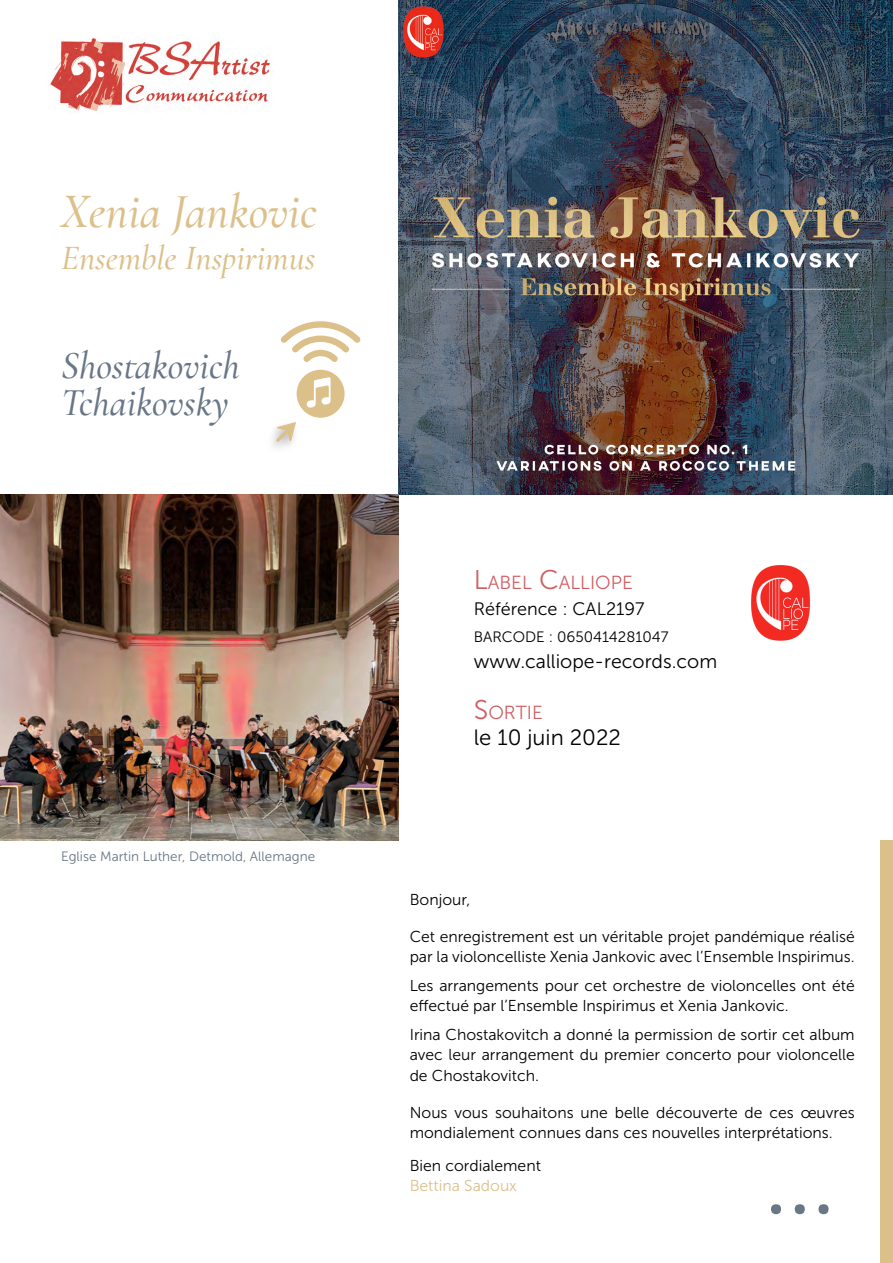
<style>
.page{position:relative;width:893px;height:1263px;background:#fff}
.page>*{position:absolute;margin:0;border:0;box-sizing:border-box;transform-origin:0 0}
.t1{font:italic 500 108px "Cormorant Garamond";color:#697686}
.t2{font:italic 500 48px "Cormorant Garamond";color:#dcc08a}
.t3{font:italic 500 38.55px/36.5px "Cormorant Garamond";color:#697686}
.t4{font:italic 500 34.5px "Cormorant Garamond";color:#dcc08a}
.t5{font:22.05px "Museo Sans 300";color:#000}
.t6{font:19.5px "Museo Sans 300";color:#000}
.t7{font:18.9px "Museo Sans 300";color:#cf5f63}
.t8{font:18px "Museo Sans 300";color:#000}
.t9{font:15.75px/20.2px "Museo Sans 300";color:#000}
.t10{font:15.75px "Museo Sans 300";color:#dcc08a}
.t11{font:15px "Museo Sans 300";color:#000}
.t12{font:13.5px "Museo Sans 300";color:#697686}
.s1{font-size:27px}
</style>
<div class="page">
<div style="left:880px;top:841px;width:13px;height:422px;background:#dcc08a"></div>
<img style="left:50px;top:37px;width:220px;height:75px">
<img style="left:399px;top:0;width:494px;height:494px">
<svg style="left:280px;top:321px;width:81px;height:41px"></svg>
<img style="left:0;top:494px;width:399px;height:347px">
<img style="left:751px;top:565px;width:59px;height:76px">
<svg style="left:273px;top:370px;width:72px;height:75px"></svg>
<h2 class="t2" style="left:61px;top:183px;width:257px">Xenia Jankovic</h2>
<h3 class="t4" style="left:61px;top:237px;width:256px">Ensemble Inspirimus</h3>
<h3 class="t3" style="left:61px;top:348px;width:180px">Shostakovich<br>Tchaikovsky</h3>
<p class="t12" style="left:61px;top:849px;width:256px">Eglise Martin Luther, Detmold, Allemagne</p>
<p class="t7" style="left:474px;top:572px;width:161px"><span class="s1">L</span>ABEL <span class="s1">C</span>ALLIOPE</p>
<p class="t8" style="left:474px;top:599px;width:172px">Référence : CAL2197</p>
<p class="t11" style="left:474px;top:628px;width:196px">BARCODE : 0650414281047</p>
<p class="t6" style="left:474px;top:650px;width:245px">www.calliope-records.com</p>
<p class="t7" style="left:474px;top:702px;width:71px"><span class="s1">S</span>ORTIE</p>
<h3 class="t5" style="left:474px;top:726px;width:149px">le 10 juin 2022</h3>
<p class="t9" style="left:410px;top:889px;width:62px">Bonjour,</p>
<p class="t9" style="left:410px;top:927px;width:447px">Cet enregistrement est un véritable projet pandémique réalisé par la violoncelliste Xenia Jankovic avec l’Ensemble Inspirimus.</p>
<p class="t9" style="left:410px;top:976px;width:446px">Les arrangements pour cet orchestre de violoncelles ont été effectué par l’Ensemble Inspirimus et Xenia Jankovic.</p>
<p class="t9" style="left:410px;top:1025px;width:447px;text-align:justify">Irina Chostakovitch a donné la permission de sortir cet album avec leur arrangement du premier concerto pour violoncelle de Chostakovitch.</p>
<p class="t9" style="left:410px;top:1102px;width:446px">Nous vous souhaitons une belle découverte de ces œuvres mondialement connues dans ces nouvelles interprétations.</p>
<p class="t9" style="left:410px;top:1156px;width:133px">Bien cordialement</p>
<p class="t10" style="left:410px;top:1177px;width:109px">Bettina Sadoux</p>
<h1 class="t1" style="left:768px;top:1114px;width:71px">...</h1>
</div>
